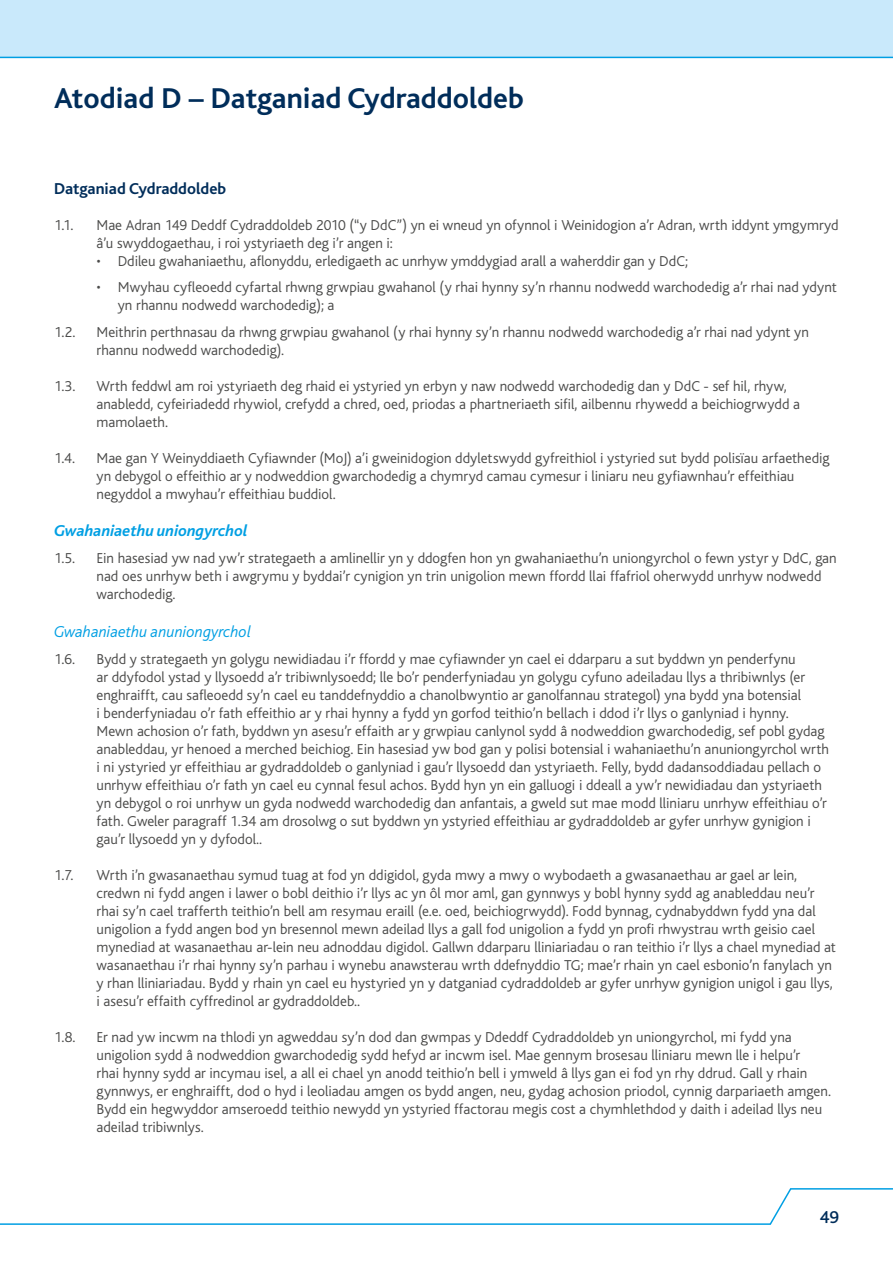
<style>
.page{position:relative;width:893px;height:1263px;background:#fff}
.page>*{position:absolute;margin:0;border:0;box-sizing:border-box;transform-origin:0 0}
.Heading_1{font:700 30px "Bliss";color:#002d5a}
.t1{font:500 18px "Bliss";color:#002d5a}
.Heading_3{font:italic 300 16.5px "Bliss";color:#009fe3}
.Heading_3-2{font:italic 700 16.5px "Bliss";color:#009fe3}
.Heading_2{font:700 16.5px "Bliss";color:#002d5a}
.t2{font:300 15px/18px "Bliss";color:#4a4a49}
</style>
<div class="page">
<div style="left:0;top:0;width:893px;height:58px;background:#c9e9fb"></div>
<svg style="left:0;top:1188px;width:893px;height:37px"></svg>
<p class="Heading_1" style="left:54px;top:83px;width:471px">Atodiad D – Datganiad Cydraddoldeb</p>
<p class="Heading_2" style="left:54px;top:180px;width:174px">Datganiad Cydraddoldeb</p>
<p class="t2" style="left:54px;top:216px;width:21px">1.1.</p>
<p class="t2" style="left:97px;top:216px;width:744px">Mae Adran 149 Deddf Cydraddoldeb 2010 (“y DdC”) yn ei wneud yn ofynnol i Weinidogion a’r Adran, wrth iddynt ymgymryd â’u swyddogaethau, i roi ystyriaeth deg i’r angen i:</p>
<p class="t2" style="left:97px;top:252px;width:593px">• Ddileu gwahaniaethu, aflonyddu, erledigaeth ac unrhyw ymddygiad arall a waherddir gan y DdC;</p>
<p class="t2" style="left:118px;top:278px;width:721px;text-indent:-21px">• Mwyhau cyfleoedd cyfartal rhwng grwpiau gwahanol (y rhai hynny sy’n rhannu nodwedd warchodedig a’r rhai nad ydynt yn rhannu nodwedd warchodedig); a</p>
<p class="t2" style="left:54px;top:323px;width:23px">1.2.</p>
<p class="t2" style="left:97px;top:323px;width:714px">Meithrin perthnasau da rhwng grwpiau gwahanol (y rhai hynny sy’n rhannu nodwedd warchodedig a’r rhai nad ydynt yn rhannu nodwedd warchodedig).</p>
<p class="t2" style="left:54px;top:377px;width:23px">1.3.</p>
<p class="t2" style="left:97px;top:377px;width:705px">Wrth feddwl am roi ystyriaeth deg rhaid ei ystyried yn erbyn y naw nodwedd warchodedig dan y DdC - sef hil, rhyw, anabledd, cyfeiriadedd rhywiol, crefydd a chred, oed, priodas a phartneriaeth sifil, ailbennu rhywedd a beichiogrwydd a mamolaeth.</p>
<p class="t2" style="left:54px;top:449px;width:22px">1.4.</p>
<p class="t2" style="left:97px;top:449px;width:735px">Mae gan Y Weinyddiaeth Cyfiawnder (MoJ) a’i gweinidogion ddyletswydd gyfreithiol i ystyried sut bydd polisïau arfaethedig yn debygol o effeithio ar y nodweddion gwarchodedig a chymryd camau cymesur i liniaru neu gyfiawnhau’r effeithiau negyddol a mwyhau’r effeithiau buddiol.</p>
<p class="Heading_3-2" style="left:54px;top:522px;width:195px">Gwahaniaethu uniongyrchol</p>
<p class="t2" style="left:54px;top:550px;width:23px">1.5.</p>
<p class="t2" style="left:97px;top:550px;width:742px">Ein hasesiad yw nad yw’r strategaeth a amlinellir yn y ddogfen hon yn gwahaniaethu’n uniongyrchol o fewn ystyr y DdC, gan nad oes unrhyw beth i awgrymu y byddai’r cynigion yn trin unigolion mewn ffordd llai ffafriol oherwydd unrhyw nodwedd warchodedig.</p>
<p class="Heading_3" style="left:54px;top:623px;width:199px">Gwahaniaethu anuniongyrchol</p>
<p class="t2" style="left:54px;top:650px;width:23px">1.6.</p>
<p class="t2" style="left:97px;top:650px;width:734px">Bydd y strategaeth yn golygu newidiadau i’r ffordd y mae cyfiawnder yn cael ei ddarparu a sut byddwn yn penderfynu<br>ar ddyfodol ystad y llysoedd a’r tribiwnlysoedd; lle bo’r penderfyniadau yn golygu cyfuno adeiladau llys a thribiwnlys (er enghraifft, cau safleoedd sy’n cael eu tanddefnyddio a chanolbwyntio ar ganolfannau strategol) yna bydd yna botensial<br>i benderfyniadau o’r fath effeithio ar y rhai hynny a fydd yn gorfod teithio’n bellach i ddod i’r llys o ganlyniad i hynny.<br>Mewn achosion o’r fath, byddwn yn asesu’r effaith ar y grwpiau canlynol sydd â nodweddion gwarchodedig, sef pobl gydag anableddau, yr henoed a merched beichiog. Ein hasesiad yw bod gan y polisi botensial i wahaniaethu’n anuniongyrchol wrth i ni ystyried yr effeithiau ar gydraddoldeb o ganlyniad i gau’r llysoedd dan ystyriaeth. Felly, bydd dadansoddiadau pellach o unrhyw effeithiau o’r fath yn cael eu cynnal fesul achos. Bydd hyn yn ein galluogi i ddeall a yw’r newidiadau dan ystyriaeth yn debygol o roi unrhyw un gyda nodwedd warchodedig dan anfantais, a gweld sut mae modd lliniaru unrhyw effeithiau o’r fath. Gweler paragraff 1.34 am drosolwg o sut byddwn yn ystyried effeithiau ar gydraddoldeb ar gyfer unrhyw gynigion i gau’r llysoedd yn y dyfodol..</p>
<p class="t2" style="left:54px;top:866px;width:21px">1.7.</p>
<p class="t2" style="left:97px;top:866px;width:741px">Wrth i’n gwasanaethau symud tuag at fod yn ddigidol, gyda mwy a mwy o wybodaeth a gwasanaethau ar gael ar lein, credwn ni fydd angen i lawer o bobl deithio i’r llys ac yn ôl mor aml, gan gynnwys y bobl hynny sydd ag anableddau neu’r rhai sy’n cael trafferth teithio’n bell am resymau eraill (e.e. oed, beichiogrwydd). Fodd bynnag, cydnabyddwn fydd yna dal unigolion a fydd angen bod yn bresennol mewn adeilad llys a gall fod unigolion a fydd yn profi rhwystrau wrth geisio cael mynediad at wasanaethau ar-lein neu adnoddau digidol. Gallwn ddarparu lliniariadau o ran teithio i’r llys a chael mynediad at wasanaethau i’r rhai hynny sy’n parhau i wynebu anawsterau wrth ddefnyddio TG; mae’r rhain yn cael esbonio’n fanylach yn y rhan lliniariadau. Bydd y rhain yn cael eu hystyried yn y datganiad cydraddoldeb ar gyfer unrhyw gynigion unigol i gau llys, i asesu’r effaith cyffredinol ar gydraddoldeb..</p>
<p class="t2" style="left:54px;top:1028px;width:23px">1.8.</p>
<p class="t2" style="left:97px;top:1028px;width:736px">Er nad yw incwm na thlodi yn agweddau sy’n dod dan gwmpas y Ddeddf Cydraddoldeb yn uniongyrchol, mi fydd yna unigolion sydd â nodweddion gwarchodedig sydd hefyd ar incwm isel. Mae gennym brosesau lliniaru mewn lle i helpu’r<br>rhai hynny sydd ar incymau isel, a all ei chael yn anodd teithio’n bell i ymweld â llys gan ei fod yn rhy ddrud. Gall y rhain gynnwys, er enghraifft, dod o hyd i leoliadau amgen os bydd angen, neu, gydag achosion priodol, cynnig darpariaeth amgen.<br>Bydd ein hegwyddor amseroedd teithio newydd yn ystyried ffactorau megis cost a chymhlethdod y daith i adeilad llys neu adeilad tribiwnlys.</p>
<p class="t1" style="left:820px;top:1207px;width:21px">49</p>
</div>
